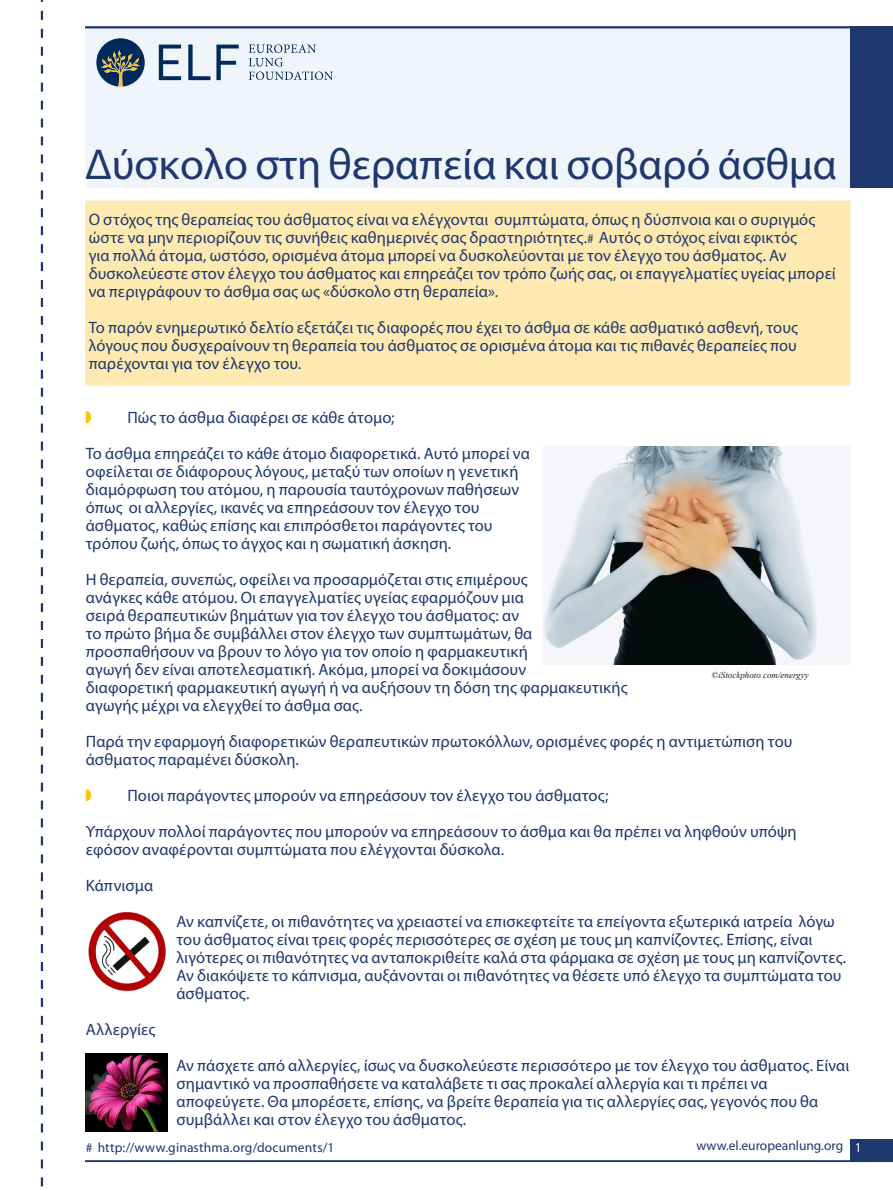
<style>
.page{position:relative;width:893px;height:1191px;background:#fff}
.page>*{position:absolute;margin:0;border:0;box-sizing:border-box;transform-origin:0 0}
.H___Article_title{font:43.5px "Myriad Pro";color:#1e376d}
.H___B-head{font:16.5px/18px "Myriad Pro";letter-spacing:.005em;color:#1e376d}
.H___B-head-2{font:13.5px "Myriad Pro";letter-spacing:.015em;color:#1e376d}
.Running_foot_left{font:13.5px "Myriad Pro";color:#1e376d}
.Folio_left{font:13.5px "Myriad Pro";color:#fff}
.t1{font:italic 9px "Times New Roman";color:#231f20}
.s1{font-size:13.5px}
</style>
<div class="page">
<svg style="left:41px;top:0;width:2px;height:1187px"></svg>
<div style="left:85px;top:26px;width:808px;height:162px;background:#eff5fb"></div>
<hr style="left:85px;top:26px;width:808px;height:2px;background:#1e376d">
<div style="left:850px;top:26px;width:43px;height:162px;background:#20386d"></div>
<div style="left:850px;top:1138px;width:43px;height:23px;background:#1e376d"></div>
<hr style="left:85px;top:1160px;width:808px;height:2px;background:#1e376d">
<svg style="left:159px;top:45px;width:22px;height:35px"></svg>
<svg style="left:188px;top:45px;width:22px;height:35px"></svg>
<svg style="left:216px;top:45px;width:23px;height:35px"></svg>
<svg style="left:249px;top:44px;width:84px;height:36px"></svg>
<svg style="left:96px;top:38px;width:49px;height:49px"></svg>
<div style="left:85px;top:201px;width:765px;height:184px;background:#feeab0"></div>
<svg style="left:86px;top:411px;width:5px;height:12px"></svg>
<svg style="left:86px;top:789px;width:5px;height:12px"></svg>
<img style="left:542px;top:446px;width:276px;height:218px">
<img style="left:88px;top:912px;width:78px;height:80px">
<img style="left:85px;top:1053px;width:83px;height:78px">
<p class="H___Article_title" style="left:85px;top:137px;width:753px">Δύσκολο στη θεραπεία και σοβαρό άσθμα</p>
<p class="H___B-head" style="left:89px;top:210px;width:749px">Ο στόχος της θεραπείας του άσθματος είναι να ελέγχονται συμπτώματα, όπως η δύσπνοια και ο συριγμός ώστε να μην περιορίζουν τις συνήθεις καθημερινές σας δραστηριότητες.<span class="s1">#</span> Αυτός ο στόχος είναι εφικτός<br>για πολλά άτομα, ωστόσο, ορισμένα άτομα μπορεί να δυσκολεύονται με τον έλεγχο του άσθματος. Αν δυσκολεύεστε στον έλεγχο του άσθματος και επηρεάζει τον τρόπο ζωής σας, οι επαγγελματίες υγείας μπορεί να περιγράφουν το άσθμα σας ως «δύσκολο στη θεραπεία».</p>
<p class="H___B-head" style="left:89px;top:318px;width:711px;text-align:justify">Το παρόν ενημερωτικό δελτίο εξετάζει τις διαφορές που έχει το άσθμα σε κάθε ασθματικό ασθενή, τους λόγους που δυσχεραίνουν τη θεραπεία του άσθματος σε ορισμένα άτομα και τις πιθανές θεραπείες που παρέχονται για τον έλεγχο του.</p>
<p class="H___B-head" style="left:86px;top:399px;width:446px;line-height:36px;text-indent:42px">Πώς το άσθμα διαφέρει σε κάθε άτομο;<br>Το άσθμα επηρεάζει το κάθε άτομο διαφορετικά. Αυτό μπορεί να</p>
<p class="H___B-head" style="left:86px;top:462px;width:435px">οφείλεται σε διάφορους λόγους, μεταξύ των οποίων η γενετική διαμόρφωση του ατόμου, η παρουσία ταυτόχρονων παθήσεων όπως οι αλλεργίες, ικανές να επηρεάσουν τον έλεγχο του άσθματος, καθώς επίσης και επιπρόσθετοι παράγοντες του τρόπου ζωής, όπως το άγχος και η σωματική άσκηση.</p>
<p class="H___B-head" style="left:86px;top:570px;width:543px">Η θεραπεία, συνεπώς, οφείλει να προσαρμόζεται στις επιμέρους<br>ανάγκες κάθε ατόμου. Οι επαγγελματίες υγείας εφαρμόζουν μια<br>σειρά θεραπευτικών βημάτων για τον έλεγχο του άσθματος: αν<br>το πρώτο βήμα δε συμβάλλει στον έλεγχο των συμπτωμάτων, θα προσπαθήσουν να βρουν το λόγο για τον οποίο η φαρμακευτική<br>αγωγή δεν είναι αποτελεσματική. Ακόμα, μπορεί να δοκιμάσουν<br>διαφορετική φαρμακευτική αγωγή ή να αυξήσουν τη δόση της φαρμακευτικής αγωγής μέχρι να ελεγχθεί το άσθμα σας.</p>
<p class="H___B-head" style="left:86px;top:732px;width:708px">Παρά την εφαρμογή διαφορετικών θεραπευτικών πρωτοκόλλων, ορισμένες φορές η αντιμετώπιση του άσθματος παραμένει δύσκολη.</p>
<p class="H___B-head" style="left:86px;top:777px;width:712px;line-height:36px;text-indent:42px">Ποιοι παράγοντες μπορούν να επηρεάσουν τον έλεγχο του άσθματος;<br>Υπάρχουν πολλοί παράγοντες που μπορούν να επηρεάσουν το άσθμα και θα πρέπει να ληφθούν υπόψη</p>
<p class="H___B-head" style="left:86px;top:840px;width:420px">εφόσον αναφέρονται συμπτώματα που ελέγχονται δύσκολα.</p>
<p class="H___B-head" style="left:86px;top:876px;width:69px">Κάπνισμα</p>
<p class="H___B-head" style="left:176px;top:912px;width:660px">Αν καπνίζετε, οι πιθανότητες να χρειαστεί να επισκεφτείτε τα επείγοντα εξωτερικά ιατρεία λόγω</p>
<p class="H___B-head" style="left:176px;top:930px;width:671px">του άσθματος είναι τρεις φορές περισσότερες σε σχέση με τους μη καπνίζοντες. Επίσης, είναι λιγότερες οι πιθανότητες να ανταποκριθείτε καλά στα φάρμακα σε σχέση με τους μη καπνίζοντες.<br>Αν διακόψετε το κάπνισμα, αυξάνονται οι πιθανότητες να θέσετε υπό έλεγχο τα συμπτώματα του άσθματος.</p>
<p class="H___B-head" style="left:86px;top:1020px;width:71px">Αλλεργίες</p>
<p class="H___B-head" style="left:176px;top:1056px;width:674px">Αν πάσχετε από αλλεργίες, ίσως να δυσκολεύεστε περισσότερο με τον έλεγχο του άσθματος. Είναι σημαντικό να προσπαθήσετε να καταλάβετε τι σας προκαλεί αλλεργία και τι πρέπει να αποφεύγετε. Θα μπορέσετε, επίσης, να βρείτε θεραπεία για τις αλλεργίες σας, γεγονός που θα συμβάλλει και στον έλεγχο του άσθματος.</p>
<p class="t1" style="left:711px;top:668px;width:99px">©iStockphoto.com/energyy</p>
<p class="H___B-head-2" style="left:86px;top:1139px;width:250px"># http://www.ginasthma.org/documents/1</p>
<p class="Running_foot_left" style="left:696px;top:1137px;width:148px">www.el.europeanlung.org</p>
<p class="Folio_left" style="left:855px;top:1139px;width:8px">1</p>
</div>
